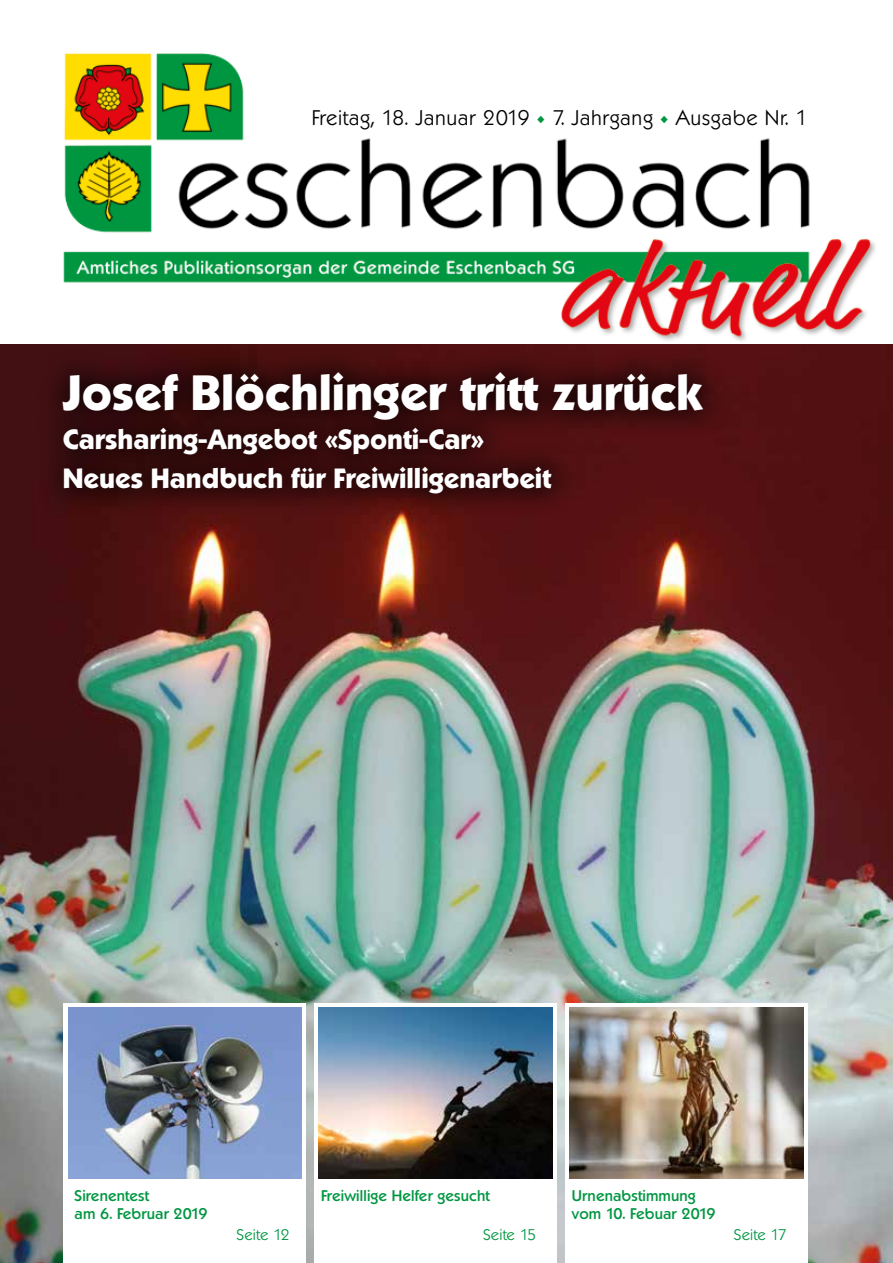
<style>
.page{position:relative;width:893px;height:1263px;background:#fff}
.page>*{position:absolute;margin:0;border:0;box-sizing:border-box;transform-origin:0 0}
.t1{font:700 48px "Koblenz TS";color:#fff}
.t2{font:700 27px/39px "Koblenz TS";color:#fff}
.t3{font:300 20.55px "Koblenz TS";letter-spacing:.03em;color:#000}
.t4{font:500 15px/18px "Koblenz TS";letter-spacing:.01em;color:#009641}
.t5{font:300 15px "Koblenz TS";letter-spacing:.01em;color:#009641}
.s1{font-weight:700;font-size:32.1px;color:#009641}
</style>
<div class="page">
<img style="left:0;top:344px;width:893px;height:919px">
<img style="left:63px;top:53px;width:812px;height:288px">
<div style="left:64px;top:1003px;width:242px;height:260px;background:#fff"></div>
<div style="left:566px;top:1003px;width:242px;height:260px;background:#fff"></div>
<div style="left:315px;top:1003px;width:242px;height:260px;background:#fff"></div>
<img style="left:319px;top:1008px;width:234px;height:171px">
<img style="left:570px;top:1008px;width:234px;height:171px">
<div style="left:37px;top:346px;width:692px;height:175px;background:#000;opacity:.75"></div>
<img style="left:68px;top:1008px;width:234px;height:171px">
<h3 class="t3" style="left:312px;top:106px;width:498px">Freitag, 18. Januar 2019 <span class="s1">•</span> 7. Jahrgang <span class="s1">•</span> Ausgabe Nr. 1</h3>
<h1 class="t1" style="left:63px;top:363px;width:641px">Josef Blöchlinger tritt zurück</h1>
<h2 class="t2" style="left:63px;top:420px;width:490px">Carsharing-Angebot «Sponti-Car»<br>Neues Handbuch für Freiwilligenarbeit</h2>
<p class="t4" style="left:75px;top:1187px;width:135px">Sirenentest<br>am 6. Februar 2019</p>
<p class="t5" style="left:237px;top:1226px;width:55px">Seite 12</p>
<p class="t4" style="left:321px;top:1187px;width:170px">Freiwillige Helfer gesucht</p>
<p class="t5" style="left:483px;top:1226px;width:55px">Seite 15</p>
<p class="t4" style="left:572px;top:1187px;width:145px">Urnenabstimmung vom 10. Febuar 2019</p>
<p class="t5" style="left:734px;top:1226px;width:55px">Seite 17</p>
</div>
